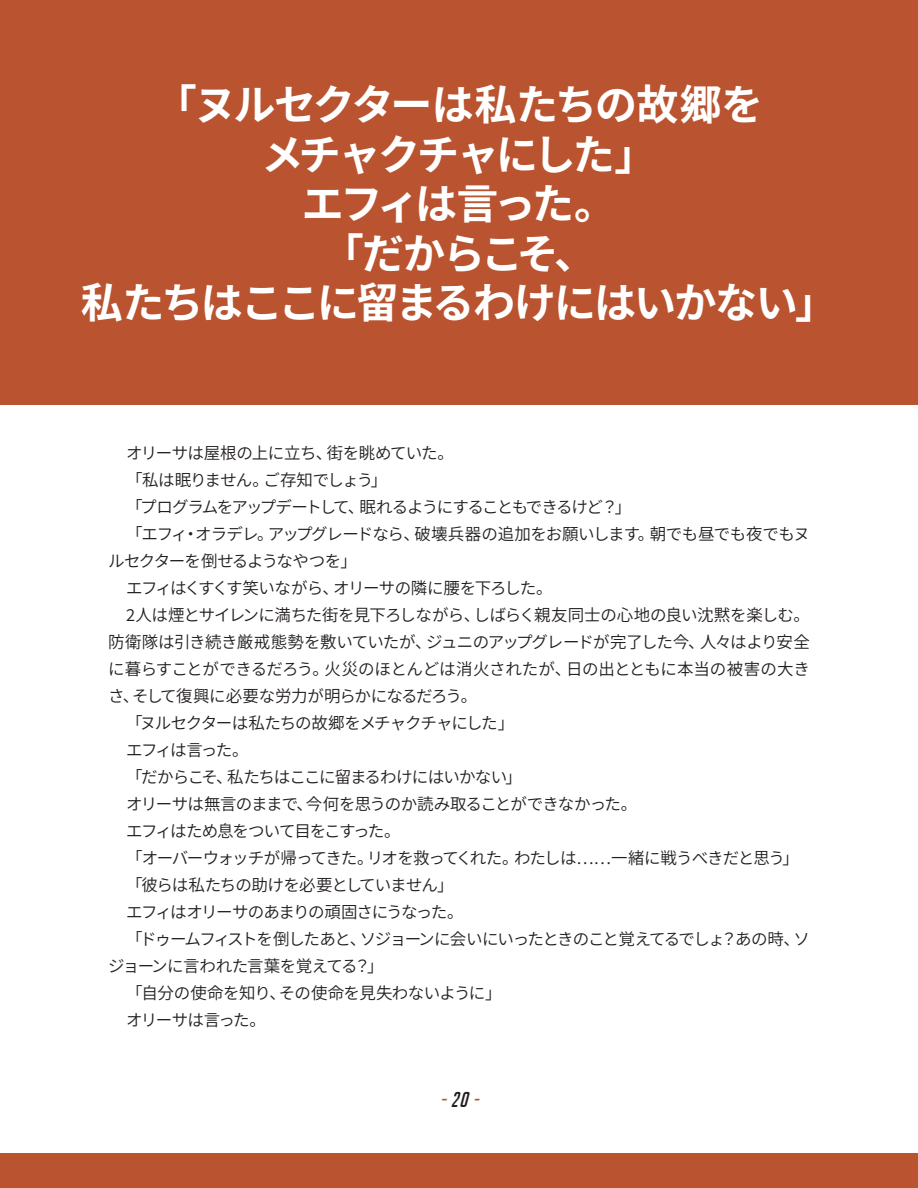
<style>
.page{position:relative;width:918px;height:1188px;background:#fff}
.page>*{position:absolute;margin:0;border:0;box-sizing:border-box;transform-origin:0 0}
.t1{font:700 42px/49.5px "Source Han Sans JP";letter-spacing:-.06em;color:#fff;text-align:center}
.t2{font:italic 21px "Big Noodle Too";color:#ba532f}
.TXT{font:16.5px/27px "Source Han Sans JP";letter-spacing:-.06em;color:#231f20}
.TXT-2{font:16.5px "Source Han Sans JP";letter-spacing:-.035em;color:#231f20}
.TXT-3{font:16.5px "Source Han Sans JP";letter-spacing:-.095em;color:#231f20}
.TXT-4{font:16.5px "Source Han Sans JP";letter-spacing:-.085em;color:#231f20}
.TXT-5{font:16.5px "Source Han Sans JP";letter-spacing:-.09em;color:#231f20}
.TXT-6{font:16.5px "Source Han Sans JP";letter-spacing:-.11em;color:#231f20}
.s1{color:#231f20}
</style>
<div class="page">
<div style="left:0;top:1153px;width:918px;height:35px;background:#ba532f"></div>
<div style="left:0;top:0;width:918px;height:405px;background:#ba532f"></div>
<p class="t1" style="left:81px;top:81px;width:758px">「ヌルセクターは私たちの故郷を<br>メチャクチャにした」<br>エフィは言った。<br>「だからこそ、<br>私たちはここに留まるわけにはいかない」</p>
<p class="TXT-2" style="left:126px;top:444px;width:330px">オリーサは屋根の上に立ち、街を眺めていた。</p>
<p class="TXT" style="left:126px;top:467px;width:263px">「私は眠りません。ご存知でしょう」</p>
<p class="TXT-3" style="left:126px;top:498px;width:507px">「プログラムをアップデートして、眠れるようにすることもできるけど？」</p>
<p class="TXT" style="left:108px;top:521px;width:704px;text-indent:18px">「エフィ・オラデレ。アップグレードなら、破壊兵器の追加をお願いします。朝でも昼でも夜でもヌルセクターを倒せるようなやつを」</p>
<p class="TXT" style="left:126px;top:575px;width:428px">エフィはくすくす笑いながら、オリーサの隣に腰を下ろした。</p>
<p class="TXT" style="left:108px;top:602px;width:704px;text-align:justify;text-indent:18px">2人は煙とサイレンに満ちた街を見下ろしながら、しばらく親友同士の心地の良い沈黙を楽しむ。防衛隊は引き続き厳戒態勢を敷いていたが、ジュニのアップグレードが完了した今、人々はより安全に暮らすことができるだろう。火災のほとんどは消火されたが、日の出とともに本当の被害の大きさ、そして復興に必要な労力が明らかになるだろう。</p>
<p class="TXT" style="left:126px;top:710px;width:390px">「ヌルセクターは私たちの故郷をメチャクチャにした」</p>
<p class="TXT-6" style="left:126px;top:741px;width:124px">エフィは言った。</p>
<p class="TXT" style="left:126px;top:764px;width:397px">「だからこそ、私たちはここに留まるわけにはいかない」</p>
<p class="TXT" style="left:126px;top:791px;width:513px">オリーサは無言のままで、今何を思うのか読み取ることができなかった。</p>
<p class="TXT" style="left:126px;top:818px;width:276px">エフィはため息をついて目をこすった。</p>
<p class="TXT" style="left:126px;top:845px;width:675px">「オーバーウォッチが帰ってきた。リオを救ってくれた。わたしは……一緒に戦うべきだと思う」</p>
<p class="TXT" style="left:126px;top:872px;width:329px">「彼らは私たちの助けを必要としていません」</p>
<p class="TXT-4" style="left:126px;top:903px;width:339px">エフィはオリーサのあまりの頑固さにうなった。</p>
<p class="TXT" style="left:108px;top:926px;width:703px;text-indent:18px">「ドゥームフィストを倒したあと、ソジョーンに会いにいったときのこと覚えてるでしょ？あの時、ソジョーンに言われた言葉を覚えてる？」</p>
<p class="TXT-2" style="left:126px;top:984px;width:377px">「自分の使命を知り、その使命を見失わないように」</p>
<p class="TXT-5" style="left:126px;top:1011px;width:142px">オリーサは言った。</p>
<p class="t2" style="left:440px;top:1087px;width:39px">- <span class="s1">20</span> -</p>
</div>
